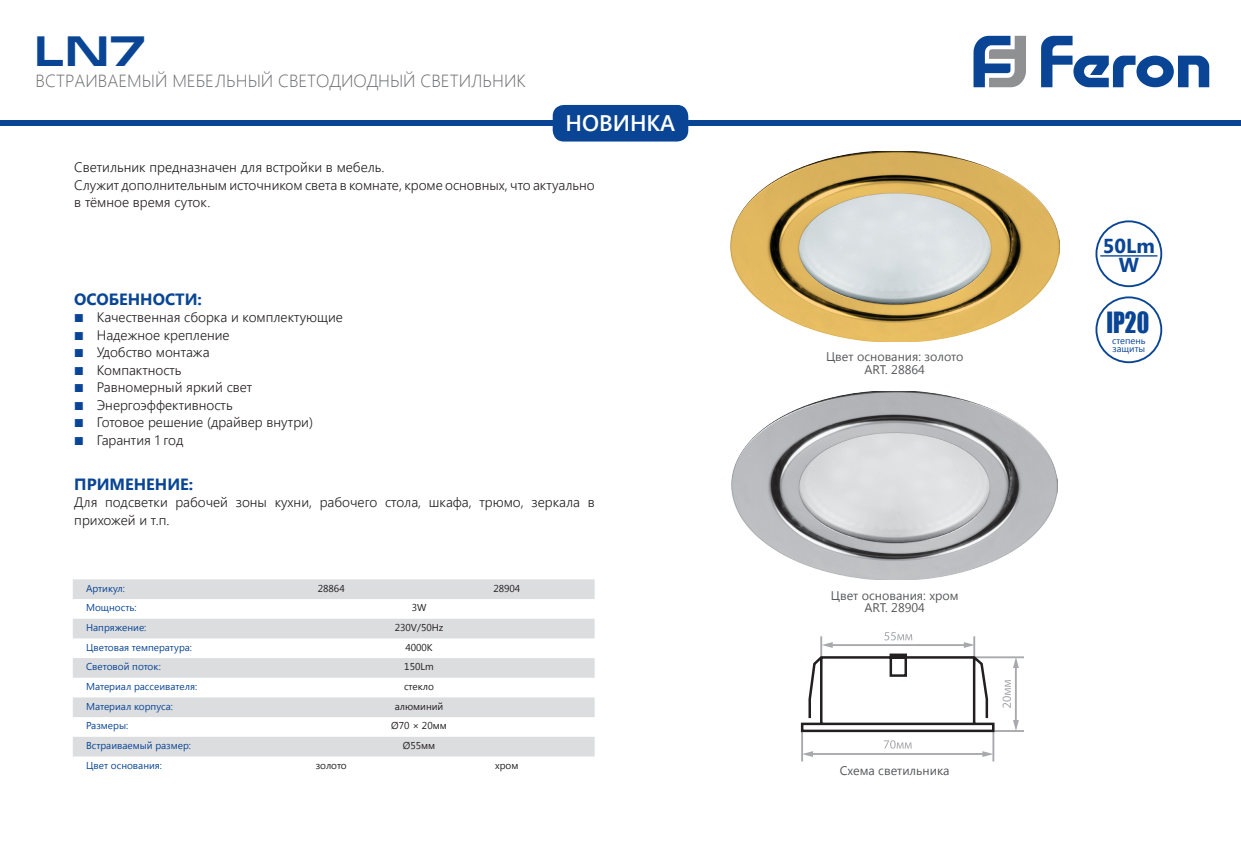
<style>
.page{position:relative;width:1241px;height:851px;background:#fff}
.page>*{position:absolute;margin:0;border:0;box-sizing:border-box;transform-origin:0 0}
.t1{font:700 43px "Europe Ext";color:#094594}
.t2{font:26.88px "Impact";color:#094594;scale:.87 1}
.t3{font:600 22.5px "Segoe UI";color:#fff}
.t4{font:700 20.12px "Segoe UI";color:#094594}
.t5{font:300 17.5px "Segoe UI";color:#6c6d70}
.t6{font:700 16.25px "Segoe UI";color:#094594}
.t7{font:300 13.75px/17.5px "Segoe UI";color:#231f20}
.t8{font:12.5px "Segoe UI";color:#57585a}
.t9{font:10px "Segoe UI";color:#094594}
.t10{font:10px "Segoe UI";color:#231f20}
.t11{font:9.38px "Segoe UI";color:#094594}
.s1{font-weight:400;font-size:11.25px;color:#094594}
</style>
<div class="page">
<div style="left:1095px;top:220px;width:66px;height:67px;border:2px solid #094594;border-radius:50%"></div>
<hr style="left:1100px;top:255px;width:57px;height:1px;background:#094594">
<img style="left:730px;top:152px;width:328px;height:189px">
<img style="left:731px;top:391px;width:326px;height:188px">
<svg style="left:973px;top:36px;width:52px;height:51px"></svg>
<svg style="left:1041px;top:36px;width:167px;height:51px"></svg>
<div style="left:0;top:120px;width:1240px;height:6px;background:#094594"></div>
<div style="left:552px;top:105px;width:136px;height:36px;background:#094594;border-radius:11px"></div>
<svg style="left:73px;top:579px;width:521px;height:177px;fill:#dcdddf"></svg>
<div style="left:1095px;top:296px;width:66px;height:67px;border:2px solid #094594;border-radius:50%"></div>
<hr style="left:986px;top:730px;width:37px;height:1px;background:#a8a9ad">
<hr style="left:969px;top:656px;width:54px;height:2px;background:#a8a9ad">
<hr style="left:992px;top:724px;width:2px;height:37px;background:#a8a9ad">
<hr style="left:801px;top:726px;width:2px;height:35px;background:#a8a9ad">
<hr style="left:810px;top:753px;width:174px;height:1px;background:#a8a9ad">
<svg style="left:801px;top:751px;width:11px;height:5px"></svg>
<svg style="left:982px;top:751px;width:11px;height:5px"></svg>
<hr style="left:1014px;top:666px;width:2px;height:56px;background:#a8a9ad">
<svg style="left:1013px;top:720px;width:5px;height:10px"></svg>
<svg style="left:1012px;top:658px;width:6px;height:10px"></svg>
<svg style="left:884px;top:740px;width:27px;height:8px"></svg>
<svg style="left:1002px;top:680px;width:8px;height:28px"></svg>
<svg style="left:800px;top:632px;width:195px;height:101px"></svg>
<p class="t1" style="left:35px;top:27px;width:113px">LN7</p>
<p class="t5" style="left:36px;top:69px;width:491px">ВСТРАИВАЕМЫЙ МЕБЕЛЬНЫЙ СВЕТОДИОДНЫЙ СВЕТИЛЬНИК</p>
<p class="t3" style="left:565px;top:108px;width:111px">НОВИНКА</p>
<p class="t7" style="left:74px;top:158px;width:311px">Светильник предназначен для встройки в мебель.</p>
<p class="t7" style="left:74px;top:176px;width:521px">Служит дополнительным источником света в комнате, кроме основных, что актуально в тёмное время суток.</p>
<p class="t6" style="left:74px;top:287px;width:129px">ОСОБЕННОСТИ:</p>
<p class="t7" style="left:74px;top:308px;width:270px"><span class="s1">■</span> Качественная сборка и комплектующие</p>
<p class="t7" style="left:74px;top:326px;width:157px"><span class="s1">■</span> Надежное крепление</p>
<p class="t7" style="left:74px;top:343px;width:137px"><span class="s1">■</span> Удобство монтажа</p>
<p class="t7" style="left:74px;top:361px;width:109px"><span class="s1">■</span> Компактность</p>
<p class="t7" style="left:74px;top:378px;width:179px"><span class="s1">■</span> Равномерный яркий свет</p>
<p class="t7" style="left:74px;top:396px;width:160px"><span class="s1">■</span> Энергоэффективность</p>
<p class="t7" style="left:74px;top:413px;width:240px"><span class="s1">■</span> Готовое решение (драйвер внутри)</p>
<p class="t7" style="left:74px;top:431px;width:111px"><span class="s1">■</span> Гарантия 1 год</p>
<p class="t6" style="left:74px;top:472px;width:120px">ПРИМЕНЕНИЕ:</p>
<p class="t7" style="left:74px;top:493px;width:521px">Для подсветки рабочей зоны кухни, рабочего стола, шкафа, трюмо, зеркала в прихожей и т.п.</p>
<p class="t9" style="left:86px;top:581px;width:40px">Артикул:</p>
<p class="t10" style="left:318px;top:581px;width:28px">28864</p>
<p class="t10" style="left:493px;top:581px;width:28px">28904</p>
<p class="t9" style="left:86px;top:600px;width:52px">Мощность:</p>
<p class="t10" style="left:411px;top:600px;width:16px">3W</p>
<p class="t9" style="left:86px;top:620px;width:62px">Напряжение:</p>
<p class="t10" style="left:394px;top:620px;width:50px">230V/50Hz</p>
<p class="t9" style="left:86px;top:640px;width:108px">Цветовая температура:</p>
<p class="t10" style="left:405px;top:640px;width:29px">4000K</p>
<p class="t9" style="left:86px;top:659px;width:76px">Световой поток:</p>
<p class="t10" style="left:404px;top:659px;width:31px">150Lm</p>
<p class="t9" style="left:86px;top:679px;width:113px">Материал рассеивателя:</p>
<p class="t10" style="left:404px;top:679px;width:32px">стекло</p>
<p class="t9" style="left:86px;top:699px;width:88px">Материал корпуса:</p>
<p class="t10" style="left:394px;top:699px;width:50px">алюминий</p>
<p class="t9" style="left:86px;top:718px;width:44px">Размеры:</p>
<p class="t10" style="left:391px;top:718px;width:57px">Ø70 × 20мм</p>
<p class="t9" style="left:86px;top:738px;width:106px">Встраиваемый размер:</p>
<p class="t10" style="left:403px;top:738px;width:34px">Ø55мм</p>
<p class="t9" style="left:86px;top:758px;width:78px">Цвет основания:</p>
<p class="t10" style="left:316px;top:758px;width:33px">золото</p>
<p class="t10" style="left:495px;top:758px;width:25px">хром</p>
<p class="t8" style="left:825px;top:348px;width:139px">Цвет основания: золото</p>
<p class="t8" style="left:864px;top:360px;width:62px">ART. 28864</p>
<p class="t8" style="left:830px;top:586px;width:129px">Цвет основания: хром</p>
<p class="t8" style="left:864px;top:599px;width:62px">ART. 28904</p>
<p class="t8" style="left:839px;top:762px;width:111px">Схема светильника</p>
<p class="t4" style="left:1102px;top:232px;width:53px">50Lm</p>
<p class="t4" style="left:1118px;top:250px;width:22px">W</p>
<p class="t2" style="left:1106px;top:302px;width:51px">IP20</p>
<p class="t11" style="left:1111px;top:333px;width:35px">степень</p>
<p class="t11" style="left:1112px;top:342px;width:34px">защиты</p>
</div>
